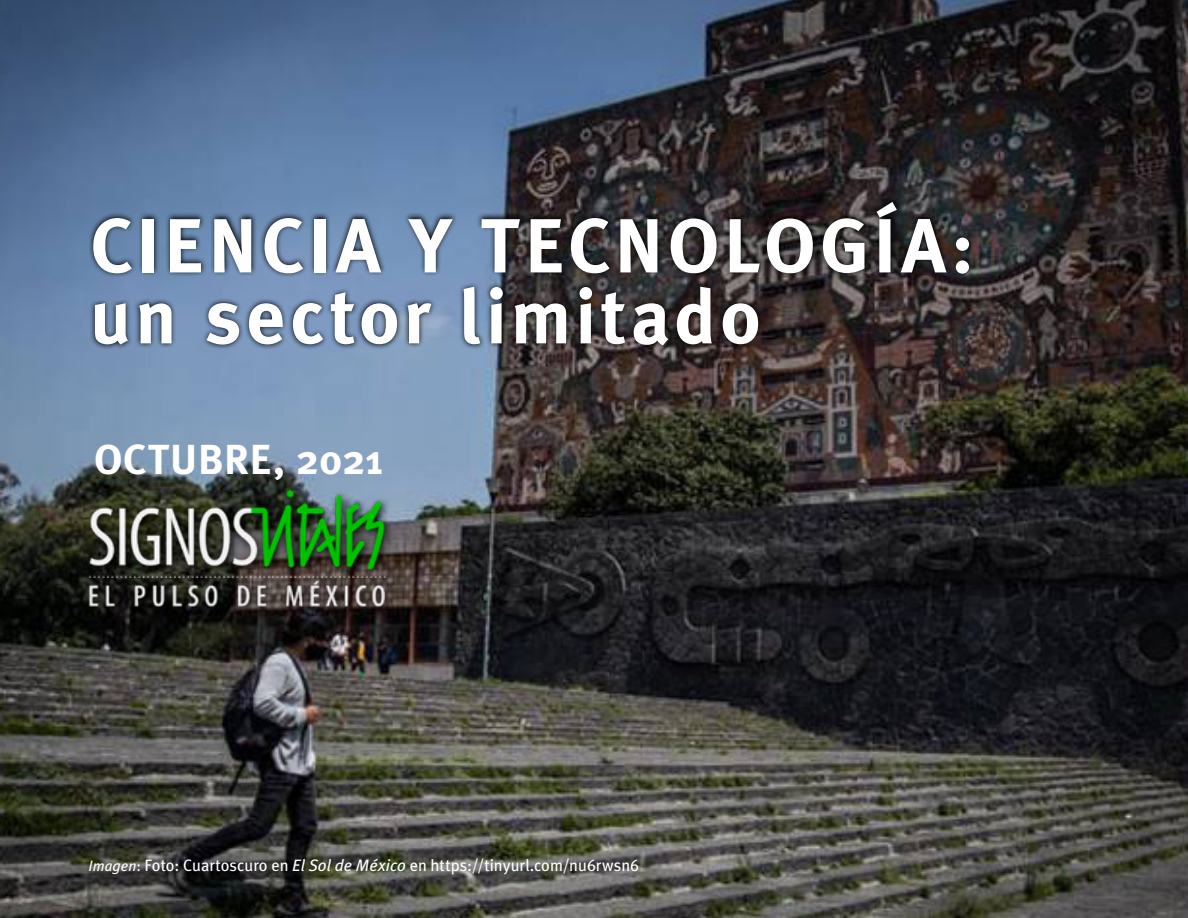
<style>
.page{position:relative;width:1188px;height:918px;background:#fff}
.page>*{position:absolute;margin:0;border:0;box-sizing:border-box;transform-origin:0 0}
.t1{font:700 76.65px/70.9px "Meta Plus";letter-spacing:.05em;color:#fff}
.t2{font:700 42px "Meta Plus";letter-spacing:.01em;color:#fff}
.t3{font:16.5px "Meta Plus";color:#fff}
.s1{font-style:italic;font-size:15px}
.s2{font-size:15px}
.s3{font-style:italic}
</style>
<div class="page">
<img style="left:0;top:0;width:1188px;height:918px">
<div style="left:89px;top:196px;width:886px;height:155px;background:#000;opacity:.95"></div>
<div style="left:84px;top:485px;width:311px;height:130px;background:#000;opacity:.95"></div>
<img style="left:78px;top:490px;width:327px;height:128px">
<h1 class="t1" style="left:90px;top:210px;width:885px">CIENCIA Y TECNOLOGÍA: un sector limitado</h1>
<h2 class="t2" style="left:94px;top:435px;width:291px">OCTUBRE, 2021</h2>
<p class="t3" style="left:88px;top:856px;width:552px"><span class="s1">Imagen</span><span class="s2">:</span> Foto: Cuartoscuro en <span class="s3">El Sol de México</span> en https://tinyurl.com/nu6rwsn6</p>
</div>
